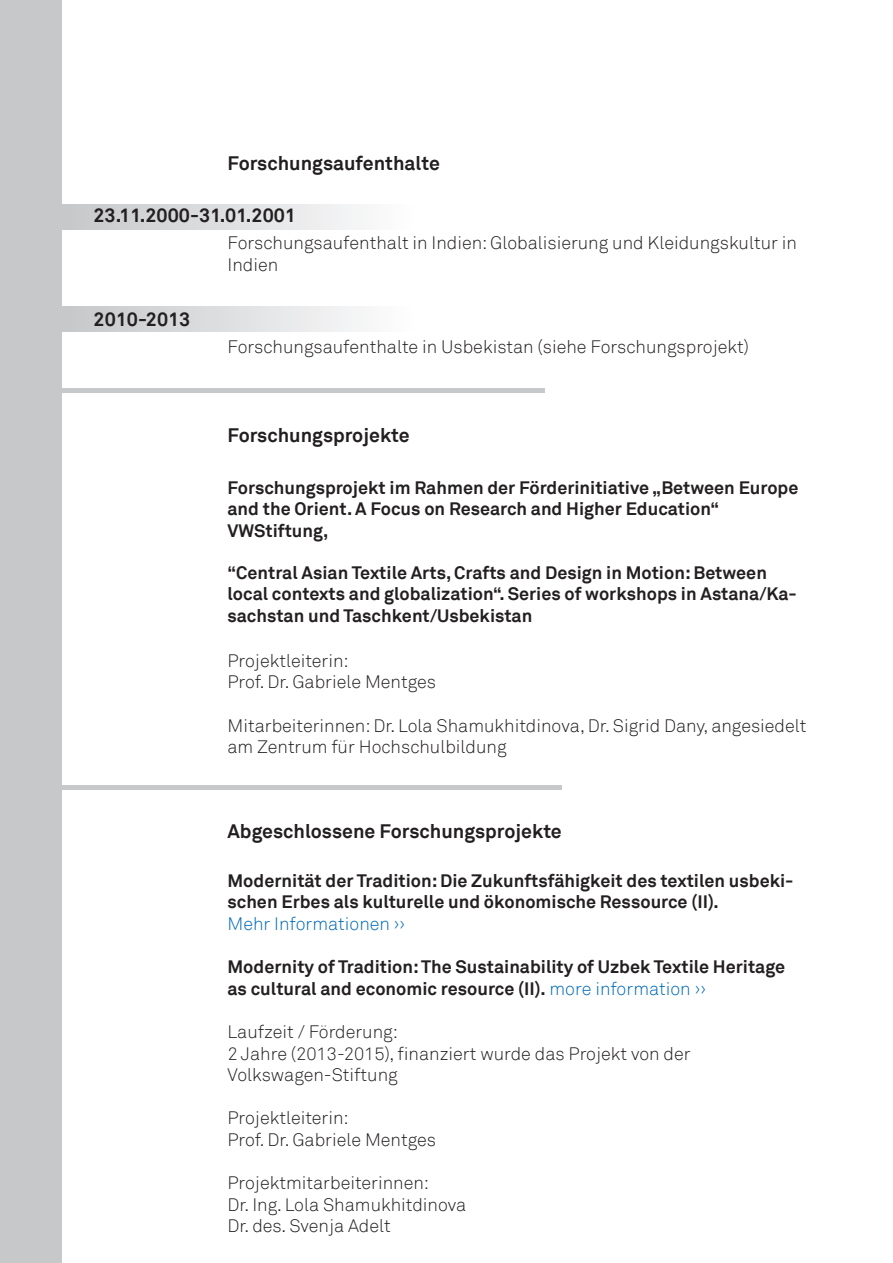
<style>
.page{position:relative;width:893px;height:1263px;background:#fff}
.page>*{position:absolute;margin:0;border:0;box-sizing:border-box;transform-origin:0 0}
.t1{font:700 19.5px "Akkurat";color:#231f20}
.t2{font:700 18px/21.6px "Akkurat";color:#231f20}
.t3{font:300 18px/21.6px "Akkurat";color:#231f20}
.t4{font:300 18px "Akkurat";color:#016ab6}
.s1{font-weight:300;color:#016ab6}
</style>
<div class="page">
<div style="left:62px;top:306px;width:354px;height:26px;background:linear-gradient(to right,#c5c6c9,#fdfefe)"></div>
<div style="left:62px;top:204px;width:354px;height:26px;background:linear-gradient(to right,#c5c6c9,#fdfefe)"></div>
<hr style="left:0;top:388px;width:544px;height:4px;background:#c7c8ca">
<div style="left:0;top:0;width:62px;height:1263px;background:#c7c8ca"></div>
<hr style="left:0;top:785px;width:561px;height:4px;background:#c7c8ca">
<p class="t1" style="left:227px;top:151px;width:214px">Forschungsaufenthalte</p>
<p class="t1" style="left:94px;top:203px;width:204px">23.11.2000-31.01.2001</p>
<p class="t3" style="left:227px;top:232px;width:571px">Forschungsaufenthalt in Indien: Globalisierung und Kleidungskultur in<br>Indien</p>
<p class="t1" style="left:94px;top:307px;width:98px">2010-2013</p>
<p class="t3" style="left:227px;top:336px;width:523px">Forschungsaufenthalte in Usbekistan (siehe Forschungsprojekt)</p>
<p class="t1" style="left:227px;top:423px;width:184px">Forschungsprojekte</p>
<p class="t2" style="left:227px;top:476px;width:572px">Forschungsprojekt im Rahmen der Förderinitiative „Between Europe and the Orient. A Focus on Research and Higher Education“<br>VWStiftung,</p>
<p class="t2" style="left:227px;top:562px;width:571px">“Central Asian Textile Arts, Crafts and Design in Motion: Between local contexts and globalization“. Series of workshops in Astana/Ka&shy;sachstan und Taschkent/Usbekistan</p>
<p class="t3" style="left:227px;top:650px;width:210px">Projektleiterin:<br>Prof. Dr. Gabriele Mentges</p>
<p class="t3" style="left:227px;top:715px;width:581px">Mitarbeiterinnen: Dr. Lola Shamukhitdinova, Dr. Sigrid Dany, angesiedelt am Zentrum für Hochschulbildung</p>
<p class="t1" style="left:227px;top:819px;width:336px">Abgeschlossene Forschungsprojekte</p>
<p class="t2" style="left:227px;top:870px;width:568px">Modernität der Tradition: Die Zukunftsfähigkeit des textilen usbeki&shy;schen Erbes als kulturelle und ökonomische Ressource (II).</p>
<p class="t4" style="left:227px;top:913px;width:179px">Mehr Informationen ››</p>
<p class="t2" style="left:227px;top:956px;width:559px">Modernity of Tradition: The Sustainability of Uzbek Textile Heritage as cultural and economic resource (II). <span class="s1">more information ››</span></p>
<p class="t3" style="left:227px;top:1021px;width:465px">Laufzeit / Förderung:<br>2 Jahre (2013-2015), finanziert wurde das Projekt von der<br>Volkswagen-Stiftung</p>
<p class="t3" style="left:227px;top:1108px;width:210px">Projektleiterin:<br>Prof. Dr. Gabriele Mentges</p>
<p class="t3" style="left:227px;top:1172px;width:240px">Projektmitarbeiterinnen:<br>Dr. Ing. Lola Shamukhitdinova<br>Dr. des. Svenja Adelt</p>
</div>
